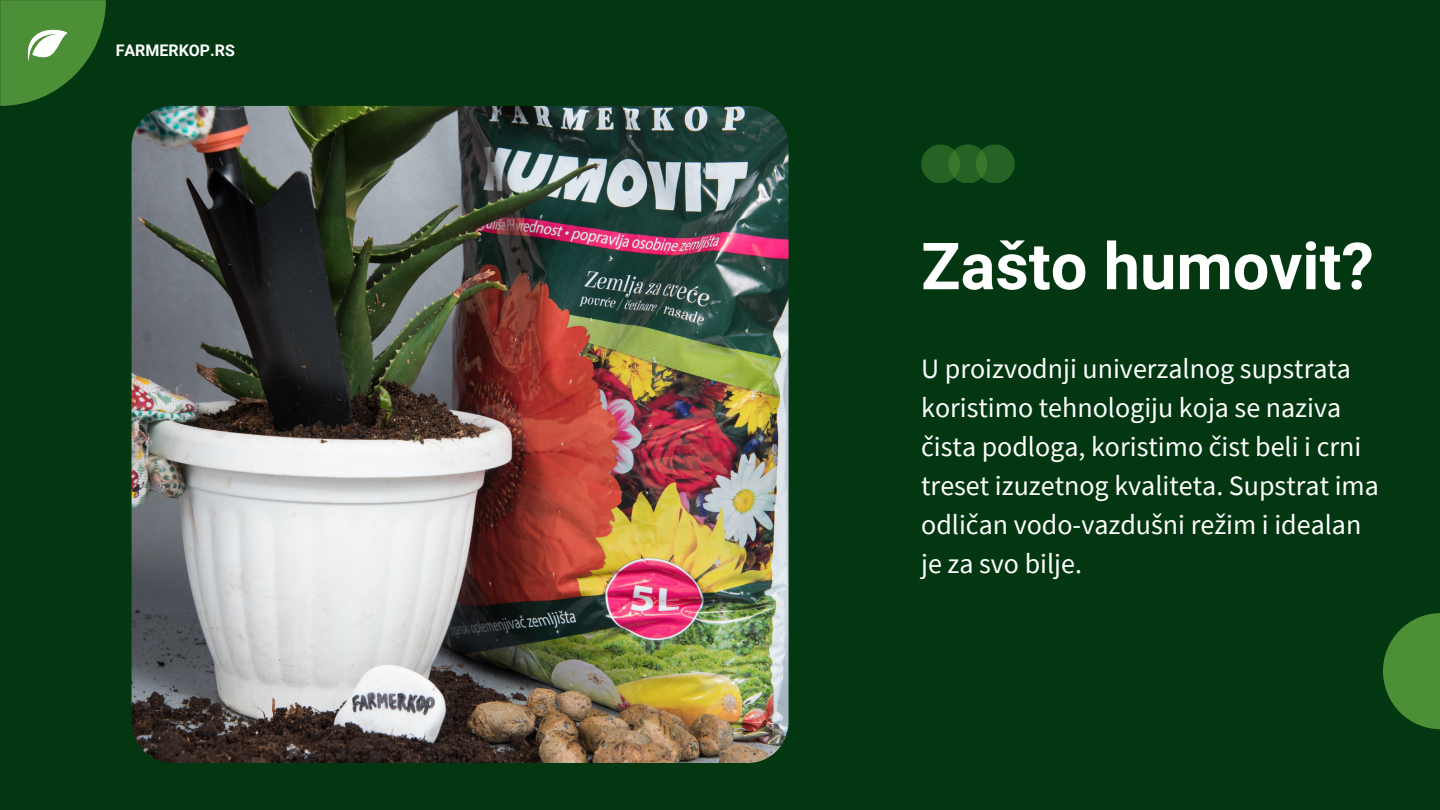
<style>
.page{position:relative;width:1440px;height:810px;background:#023712}
.page>*{position:absolute;margin:0;border:0;box-sizing:border-box;transform-origin:0 0}
.t1{font:700 65px "Roboto";color:#fff}
.t2{font:28px/39px "Source Sans Pro";color:#fff}
.t3{font:700 16px "Roboto";color:#fff}
</style>
<div class="page">
<svg style="left:1383px;top:613px;width:57px;height:116px"></svg>
<svg style="left:0;top:0;width:106px;height:106px"></svg>
<img style="left:132px;top:106px;width:657px;height:657px;border-radius:41px">
<div style="left:921px;top:144px;width:39px;height:39px;background:#266223;border-radius:50%"></div>
<svg style="left:948px;top:144px;width:39px;height:39px"></svg>
<div style="left:976px;top:144px;width:39px;height:39px;background:linear-gradient(to right,#34732a,#1f5a20);border-radius:50%"></div>
<p class="t3" style="left:116px;top:42px;width:121px">FARMERKOP.RS</p>
<h1 class="t1" style="left:921px;top:229px;width:454px">Zašto humovit?</h1>
<p class="t2" style="left:921px;top:349px;width:459px">U proizvodnji univerzalnog supstrata koristimo tehnologiju koja se naziva čista podloga, koristimo čist beli i crni treset izuzetnog kvaliteta. Supstrat ima odličan vodo-vazdušni režim i idealan je za svo bilje.</p>
</div>
